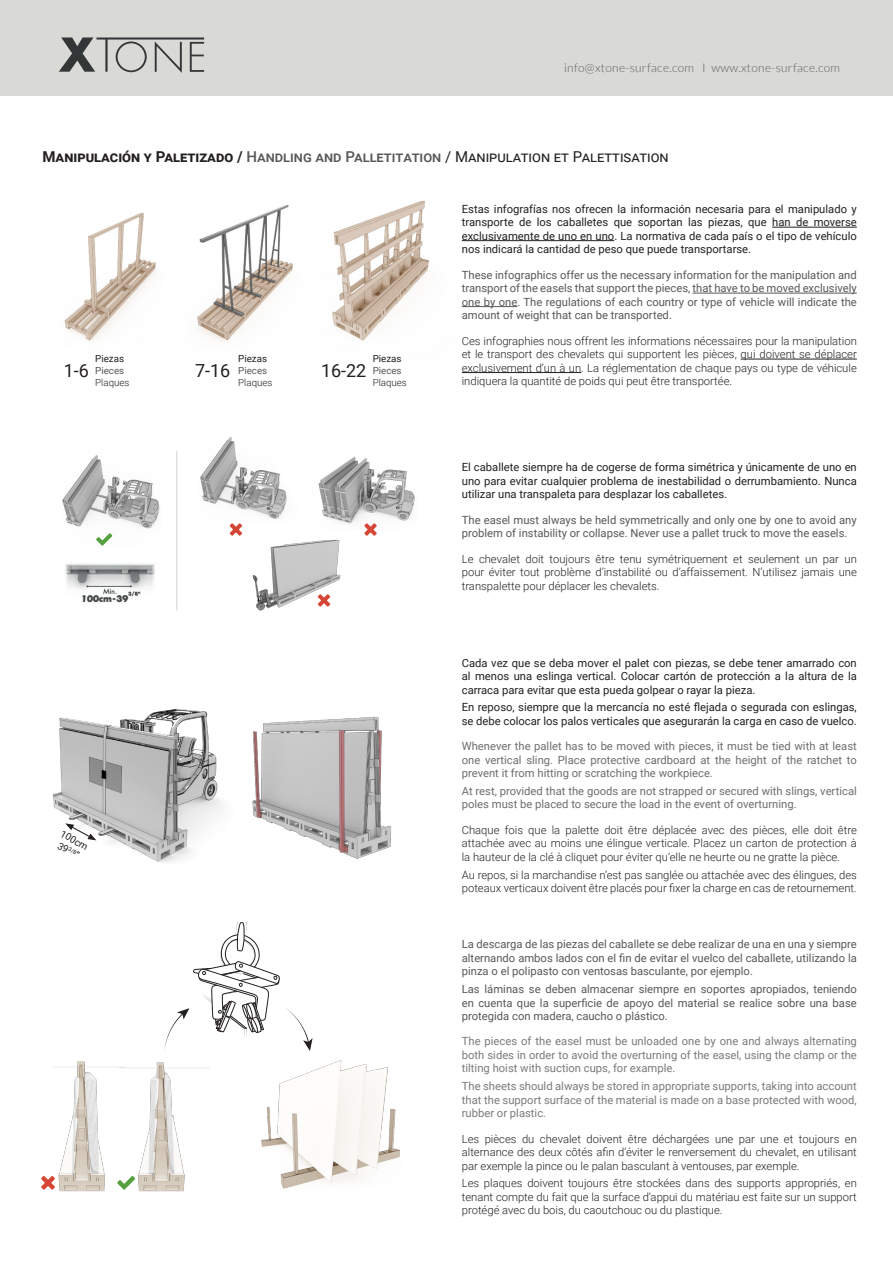
<style>
.page{position:relative;width:893px;height:1263px;background:#fff}
.page>*{position:absolute;margin:0;border:0;box-sizing:border-box;transform-origin:0 0}
.t1{font:18px "Roboto";color:#231f20}
.t2{font:15px "Roboto";color:#231f20}
.t3{font:300 12px "Lato";letter-spacing:.025em;color:#5f5f5f}
.t4{font:300 11.25px/13.5px "Roboto";color:#231f20;text-align:justify}
.t5{font:11.25px/13.5px "Roboto";color:#231f20;text-align:justify}
.t6{font:11.25px/13.5px "Roboto";color:#57585a;text-align:justify}
.t7{font:11.25px/13.5px "Roboto";color:#787a7d;text-align:justify}
.t8{font:11.25px/13.5px "Roboto";color:#6c6d70;text-align:justify}
.t9{font:9.75px "Roboto";color:#231f20}
.t10{font:300 9.75px "Roboto";color:#231f20}
.t11{font:9.75px "Roboto";color:#57585a}
.s1{font-weight:700}
.s2{font-weight:500;color:#57585a}
</style>
<div class="page">
<div style="left:0;top:0;width:893px;height:95px;background:#d9d9d6"></div>
<svg style="left:59px;top:37px;width:145px;height:36px"></svg>
<img style="left:64px;top:213px;width:92px;height:128px">
<img style="left:197px;top:205px;width:96px;height:137px">
<img style="left:332px;top:200px;width:97px;height:141px">
<hr style="left:772px;top:227px;width:85px;height:1px;background:#231f20">
<hr style="left:462px;top:240px;width:152px;height:1px;background:#231f20">
<hr style="left:692px;top:293px;width:165px;height:1px;background:#57585a">
<hr style="left:462px;top:306px;width:55px;height:1px;background:#57585a">
<hr style="left:741px;top:359px;width:116px;height:1px;background:#231f20">
<hr style="left:462px;top:372px;width:119px;height:1px;background:#231f20">
<svg style="left:41px;top:1176px;width:12px;height:13px"></svg>
<img style="left:62px;top:455px;width:98px;height:82px">
<svg style="left:96px;top:533px;width:16px;height:13px"></svg>
<img style="left:125px;top:1062px;width:84px;height:130px">
<img style="left:53px;top:1061px;width:72px;height:131px">
<img style="left:261px;top:1060px;width:139px;height:129px">
<img style="left:200px;top:437px;width:87px;height:82px">
<img style="left:318px;top:457px;width:97px;height:67px">
<svg style="left:230px;top:523px;width:12px;height:13px"></svg>
<svg style="left:364px;top:523px;width:13px;height:13px"></svg>
<img style="left:252px;top:539px;width:89px;height:72px">
<img style="left:52px;top:708px;width:166px;height:155px">
<img style="left:218px;top:716px;width:174px;height:143px">
<svg style="left:164px;top:922px;width:149px;height:129px"></svg>
<hr style="left:176px;top:451px;width:1px;height:159px;background:#d1d2d4">
<img style="left:65px;top:563px;width:90px;height:40px">
<svg style="left:65px;top:823px;width:31px;height:17px"></svg>
<p class="t3" style="left:564px;top:61px;width:278px">info@xtone-surface.com I www.xtone-surface.com</p>
<p class="t2" style="left:43px;top:146px;width:628px"><span class="s1">Manipulación y Paletizado /</span> <span class="s2">Handling and Palletitation</span> / Manipulation et Palettisation</p>
<p class="t9" style="left:95px;top:352px;width:30px">Piezas</p>
<p class="t11" style="left:95px;top:364px;width:30px">Pieces</p>
<p class="t10" style="left:95px;top:375px;width:36px">Plaques</p>
<p class="t9" style="left:238px;top:352px;width:30px">Piezas</p>
<p class="t11" style="left:238px;top:364px;width:30px">Pieces</p>
<p class="t10" style="left:238px;top:375px;width:36px">Plaques</p>
<p class="t9" style="left:373px;top:352px;width:30px">Piezas</p>
<p class="t11" style="left:373px;top:364px;width:30px">Pieces</p>
<p class="t10" style="left:373px;top:375px;width:36px">Plaques</p>
<p class="t1" style="left:64px;top:358px;width:27px">1-6</p>
<p class="t1" style="left:195px;top:358px;width:37px">7-16</p>
<p class="t1" style="left:321px;top:358px;width:47px">16-22</p>
<p class="t9" style="left:65px;top:827px;width:32px;rotate:30deg">100cm</p>
<p class="t9" style="left:62px;top:839px;width:25px;rotate:30deg">39<sup>3/8</sup>”</p>
<p class="t5" style="left:462px;top:202px;width:397px">Estas infografías nos ofrecen la información necesaria para el manipulado y transporte de los caballetes que soportan las piezas, que han de moverse exclusivamente de uno en uno. La normativa de cada país o el tipo de vehículo nos indicará la cantidad de peso que puede transportarse.</p>
<p class="t6" style="left:462px;top:268px;width:397px">These infographics offer us the necessary information for the manipulation and transport of the easels that support the pieces, that have to be moved exclusively one by one. The regulations of each country or type of vehicle will indicate the amount of weight that can be transported.</p>
<p class="t4" style="left:462px;top:334px;width:397px">Ces infographies nous offrent les informations nécessaires pour la manipulation et le transport des chevalets qui supportent les pièces, qui doivent se déplacer exclusivement d’un à un. La réglementation de chaque pays ou type de véhicule indiquera la quantité de poids qui peut être transportée.</p>
<p class="t5" style="left:462px;top:460px;width:397px">El caballete siempre ha de cogerse de forma simétrica y únicamente de uno en uno para evitar cualquier problema de inestabilidad o derrumbamiento. Nunca utilizar una transpaleta para desplazar los caballetes.</p>
<p class="t6" style="left:462px;top:513px;width:397px">The easel must always be held symmetrically and only one by one to avoid any problem of instability or collapse. Never use a pallet truck to move the easels.</p>
<p class="t4" style="left:462px;top:551px;width:397px">Le chevalet doit toujours être tenu symétriquement et seulement un par un pour éviter tout problème d’instabilité ou d’affaissement. N’utilisez jamais une transpalette pour déplacer les chevalets.</p>
<p class="t5" style="left:462px;top:655px;width:397px">Cada vez que se deba mover el palet con piezas, se debe tener amarrado con al menos una eslinga vertical. Colocar cartón de protección a la altura de la carraca para evitar que esta pueda golpear o rayar la pieza.</p>
<p class="t5" style="left:462px;top:700px;width:397px">En reposo, siempre que la mercancía no esté flejada o segurada con eslingas, se debe colocar los palos verticales que asegurarán la carga en caso de vuelco.</p>
<p class="t8" style="left:462px;top:739px;width:397px">Whenever the pallet has to be moved with pieces, it must be tied with at least one vertical sling. Place protective cardboard at the height of the ratchet to prevent it from hitting or scratching the workpiece.</p>
<p class="t8" style="left:462px;top:784px;width:397px">At rest, provided that the goods are not strapped or secured with slings, vertical poles must be placed to secure the load in the event of overturning.</p>
<p class="t4" style="left:462px;top:823px;width:397px">Chaque fois que la palette doit être déplacée avec des pièces, elle doit être attachée avec au moins une élingue verticale. Placez un carton de protection à la hauteur de la clé à cliquet pour éviter qu’elle ne heurte ou ne gratte la pièce.</p>
<p class="t4" style="left:462px;top:867px;width:397px">Au repos, si la marchandise n’est pas sanglée ou attachée avec des élingues, des poteaux verticaux doivent être placés pour fixer la charge en cas de retournement.</p>
<p class="t6" style="left:462px;top:937px;width:397px">La descarga de las piezas del caballete se debe realizar de una en una y siempre alternando ambos lados con el fin de evitar el vuelco del caballete, utilizando la pinza o el polipasto con ventosas basculante, por ejemplo.</p>
<p class="t6" style="left:462px;top:982px;width:397px">Las láminas se deben almacenar siempre en soportes apropiados, teniendo en cuenta que la superficie de apoyo del material se realice sobre una base protegida con madera, caucho o plástico.</p>
<p class="t7" style="left:462px;top:1034px;width:397px">The pieces of the easel must be unloaded one by one and always alternating both sides in order to avoid the overturning of the easel, using the clamp or the tilting hoist with suction cups, for example.</p>
<p class="t7" style="left:462px;top:1079px;width:397px">The sheets should always be stored in appropriate supports, taking into account that the support surface of the material is made on a base protected with wood, rubber or plastic.</p>
<p class="t4" style="left:462px;top:1131px;width:397px">Les pièces du chevalet doivent être déchargées une par une et toujours en alternance des deux côtés afin d’éviter le renversement du chevalet, en utilisant par exemple la pince ou le palan basculant à ventouses, par exemple.</p>
<p class="t4" style="left:462px;top:1176px;width:397px">Les plaques doivent toujours être stockées dans des supports appropriés, en tenant compte du fait que la surface d’appui du matériau est faite sur un support protégé avec du bois, du caoutchouc ou du plastique.</p>
</div>
